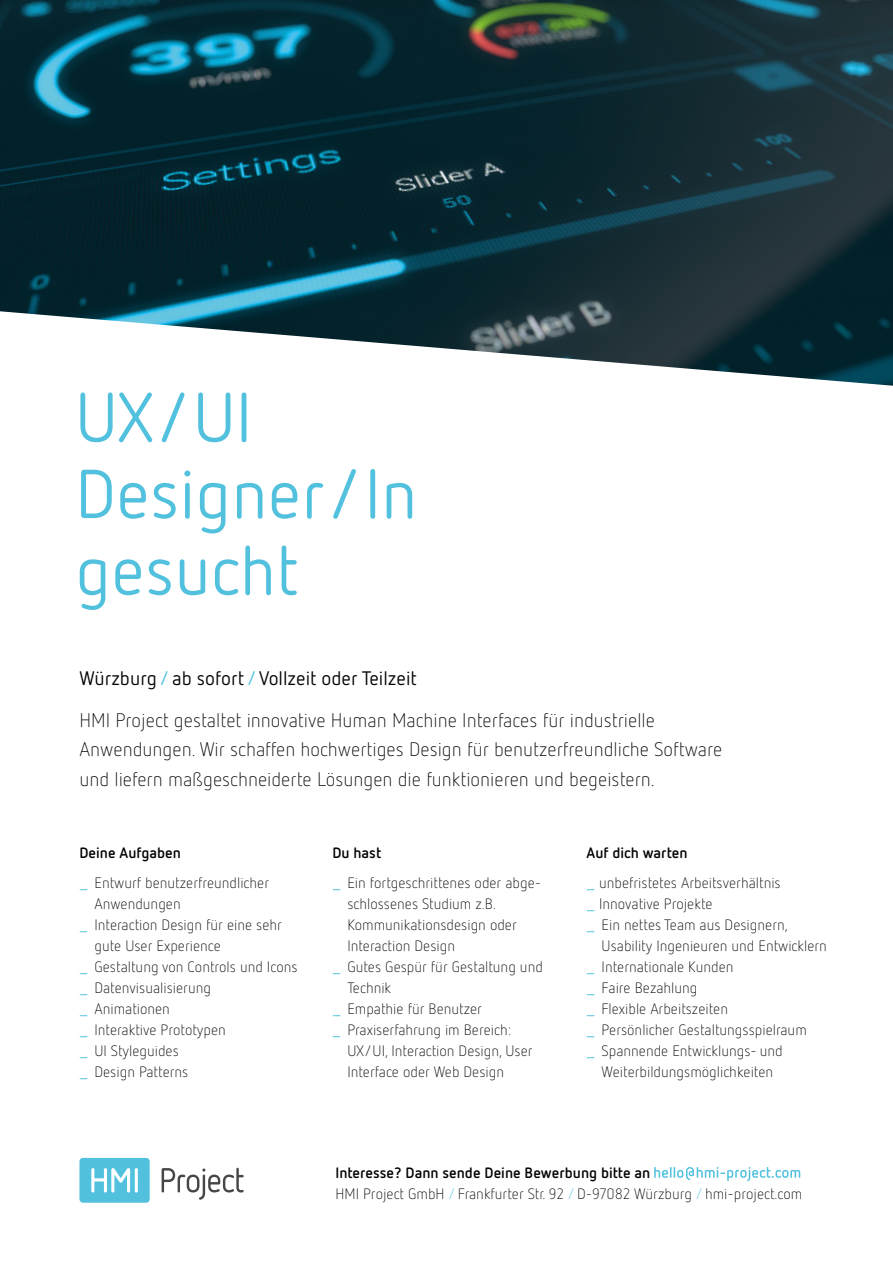
<style>
.page{position:relative;width:893px;height:1263px;background:#fff}
.page>*{position:absolute;margin:0;border:0;box-sizing:border-box;transform-origin:0 0}
.t1{font:69px "Netto OT";color:#51c1de}
.t2{font:300 19.5px "Netto OT";color:#020203}
.t3{font:19.5px "Netto OT";color:#020203}
.t4{font:300 15px "Netto OT";color:#020203}
.t5{font:700 15px "Netto OT";color:#020203}
.s1{color:#51c1de}
.s2{font-weight:400;color:#51c1de}
</style>
<div class="page">
<svg style="left:654px;top:1167px;width:146px;height:14px"></svg>
<svg style="left:162px;top:1168px;width:82px;height:32px"></svg>
<svg style="left:79px;top:1158px;width:71px;height:45px;background:#6dcbe3"></svg>
<img style="left:0;top:0;width:893px;height:386px">
<p class="t1" style="left:75px;top:375px;width:179px">UX/UI</p>
<p class="t1" style="left:75px;top:452px;width:344px">Designer/In</p>
<p class="t1" style="left:75px;top:528px;width:224px">gesucht</p>
<p class="t3" style="left:79px;top:666px;width:339px">Würzburg <span class="s1">/</span> ab sofort <span class="s1">/</span> Vollzeit oder Teilzeit</p>
<p class="t2" style="left:79px;top:709px;width:577px">HMI Project gestaltet innovative Human Machine Interfaces für industrielle</p>
<p class="t2" style="left:79px;top:738px;width:644px">Anwendungen. Wir schaffen hochwertiges Design für benutzerfreundliche Software</p>
<p class="t2" style="left:79px;top:767px;width:577px">und liefern maßgeschneiderte Lösungen die funktionieren und begeistern.</p>
<p class="t5" style="left:79px;top:843px;width:103px">Deine Aufgaben</p>
<p class="t4" style="left:79px;top:873px;width:191px"><span class="s2">_</span> Entwurf benutzerfreundlicher</p>
<p class="t4" style="left:94px;top:894px;width:88px">Anwendungen</p>
<p class="t4" style="left:79px;top:915px;width:204px"><span class="s2">_</span> Interaction Design für eine sehr</p>
<p class="t4" style="left:94px;top:936px;width:128px">gute User Experience</p>
<p class="t4" style="left:79px;top:957px;width:220px"><span class="s2">_</span> Gestaltung von Controls und Icons</p>
<p class="t4" style="left:79px;top:978px;width:133px"><span class="s2">_</span> Datenvisualisierung</p>
<p class="t4" style="left:79px;top:999px;width:92px"><span class="s2">_</span> Animationen</p>
<p class="t4" style="left:79px;top:1020px;width:148px"><span class="s2">_</span> Interaktive Prototypen</p>
<p class="t4" style="left:79px;top:1041px;width:101px"><span class="s2">_</span> UI Styleguides</p>
<p class="t4" style="left:79px;top:1062px;width:110px"><span class="s2">_</span> Design Patterns</p>
<p class="t5" style="left:332px;top:843px;width:50px">Du hast</p>
<p class="t4" style="left:332px;top:873px;width:210px"><span class="s2">_</span> Ein fortgeschrittenes oder abge-</p>
<p class="t4" style="left:347px;top:894px;width:150px">schlossenes Studium z.B.</p>
<p class="t4" style="left:347px;top:915px;width:171px">Kommunikationsdesign oder</p>
<p class="t4" style="left:347px;top:936px;width:109px">Interaction Design</p>
<p class="t4" style="left:332px;top:957px;width:212px"><span class="s2">_</span> Gutes Gespür für Gestaltung und</p>
<p class="t4" style="left:347px;top:978px;width:45px">Technik</p>
<p class="t4" style="left:332px;top:999px;width:151px"><span class="s2">_</span> Empathie für Benutzer</p>
<p class="t4" style="left:332px;top:1020px;width:180px"><span class="s2">_</span> Praxiserfahrung im Bereich:</p>
<p class="t4" style="left:347px;top:1041px;width:187px">UX/UI, Interaction Design, User</p>
<p class="t4" style="left:347px;top:1062px;width:158px">Interface oder Web Design</p>
<p class="t5" style="left:587px;top:843px;width:102px">Auf dich warten</p>
<p class="t4" style="left:587px;top:873px;width:196px"><span class="s2">_</span> unbefristetes Arbeitsverhältnis</p>
<p class="t4" style="left:587px;top:894px;width:127px"><span class="s2">_</span> Innovative Projekte</p>
<p class="t4" style="left:587px;top:915px;width:203px"><span class="s2">_</span> Ein nettes Team aus Designern,</p>
<p class="t4" style="left:602px;top:936px;width:227px">Usability Ingenieuren und Entwicklern</p>
<p class="t4" style="left:587px;top:957px;width:148px"><span class="s2">_</span> Internationale Kunden</p>
<p class="t4" style="left:587px;top:978px;width:112px"><span class="s2">_</span> Faire Bezahlung</p>
<p class="t4" style="left:587px;top:999px;width:143px"><span class="s2">_</span> Flexible Arbeitszeiten</p>
<p class="t4" style="left:587px;top:1020px;width:222px"><span class="s2">_</span> Persönlicher Gestaltungsspielraum</p>
<p class="t4" style="left:587px;top:1041px;width:198px"><span class="s2">_</span> Spannende Entwicklungs- und</p>
<p class="t4" style="left:602px;top:1062px;width:173px">Weiterbildungsmöglichkeiten</p>
<p class="t5" style="left:336px;top:1163px;width:316px">Interesse? Dann sende Deine Bewerbung bitte an</p>
<p class="t4" style="left:336px;top:1184px;width:468px">HMI Project GmbH <span class="s1">/</span> Frankfurter Str. 92 <span class="s1">/</span> D-97082 Würzburg <span class="s1">/</span> hmi-project.com</p>
</div>
